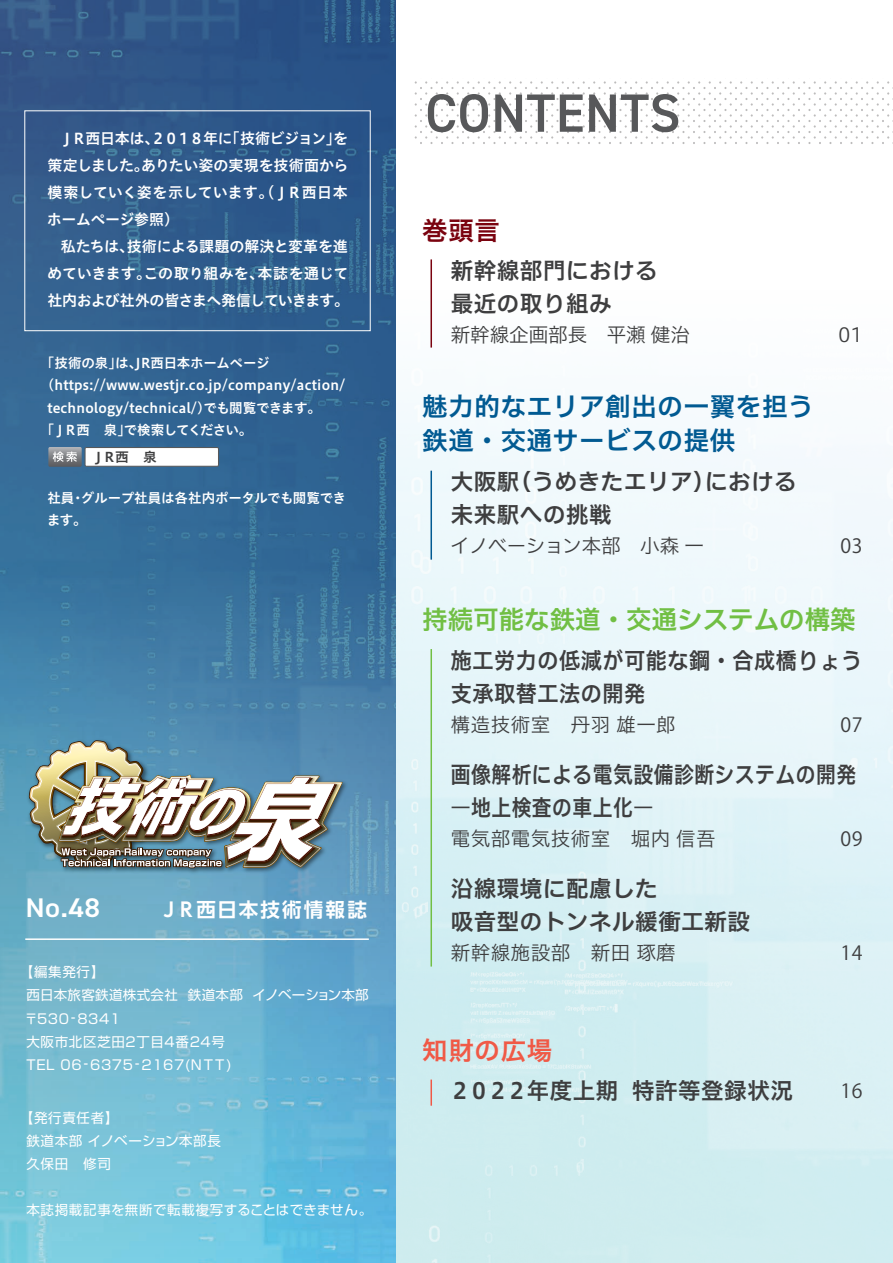
<style>
.page{position:relative;width:893px;height:1263px;background:#fff}
.page>*{position:absolute;margin:0;border:0;box-sizing:border-box;transform-origin:0 0}
.t1{font:600 54px "DIN2014";letter-spacing:.01em;color:#57585a}
.t2{font:600 27px "DIN2014";color:#fff;scale:1.11 1}
.t3{font:25.5px/34.5px "Hiragino UD Sans F Std W6";letter-spacing:.025em;color:#015a92}
.t4{font:25.5px "Hiragino UD Sans F Std W6";color:#71bf44}
.t5{font:25.5px "Hiragino UD Sans F Std W6";letter-spacing:.025em;color:#f05946}
.t6{font:25.5px "Hiragino UD Sans F Std W6";color:#7a030f}
.t7{font:22.5px/33px "Hiragino UD Sans F Std W6";letter-spacing:.025em;color:#3e3e3f}
.t8{font:22.5px/33px "Hiragino UD Sans F Std W6";letter-spacing:.025em;color:#3e3e3f;scale:.88 1}
.t9{font:22.5px/33px "Hiragino UD Sans F Std W6";letter-spacing:.025em;color:#3e3e3f;scale:.94 1}
.t10{font:19.5px "Hiragino UD Sans F Std W3";letter-spacing:.025em;color:#3e3e3f}
.t11{font:19.5px "Hiragino UD Sans F Std W3";letter-spacing:-.035em;color:#3e3e3f}
.t12{font:19.5px "Hiragino UD Sans F Std W3";color:#3e3e3f}
.t13{font:700 19.5px "UD Shin Go Pro De";letter-spacing:.11em;color:#fff}
.t14{font:19.5px "Koz Go Pro";letter-spacing:.025em;color:#3e3e3f}
.t15{font:15px/27px "Hiragino UD Sans Std N W6";letter-spacing:-.015em;color:#fff;text-align:justify}
.t16{font:13.5px/23.1px "Shin Go Pro";letter-spacing:.05em;color:#fff}
.t17{font:13.5px "Hiragino UD Sans Std N W6";letter-spacing:.01em;color:#fff}
.t18{font:13.5px/22.5px "Hiragino UD Sans Std N W6";letter-spacing:-.02em;color:#fff}
.t19{font:13.5px "Hiragino UD Sans Std N W6";letter-spacing:-.015em;color:#fff}
.t20{font:13.5px "Hiragino UD Sans Std N W6";letter-spacing:-.065em;color:#fff}
.t21{font:13.5px "Hiragino UD Sans Std N W6";color:#3e3e3f}
</style>
<div class="page">
<div style="left:0;top:0;width:893px;height:1203px;background:linear-gradient(to bottom,#fff,#cdecf1)"></div>
<svg style="left:0;top:0;width:396px;height:1263px;background:#4882aa"></svg>
<hr style="left:25px;top:938px;width:344px;height:2px;background:#fff">
<div style="left:24px;top:110px;width:347px;height:221px;border:1px solid #fff"></div>
<img style="left:25px;top:736px;width:136px;height:136px">
<img style="left:343px;top:771px;width:8px;height:105px">
<img style="left:29px;top:740px;width:314px;height:146px">
<svg style="left:413px;top:79px;width:480px;height:66px"></svg>
<svg style="left:48px;top:447px;width:171px;height:20px"></svg>
<hr style="left:430px;top:259px;width:2px;height:89px;background:#7a030f">
<hr style="left:430px;top:1079px;width:2px;height:27px;background:#f05946">
<hr style="left:430px;top:471px;width:2px;height:89px;background:#015a92">
<hr style="left:430px;top:649px;width:2px;height:317px;background:#71bf44">
<p class="t15" style="left:47px;top:124px;width:303px;text-indent:12px">ＪＲ西日本は、２０１８年に「技術ビジョン」を策定しました。ありたい姿の実現を技術面から模索していく姿を示しています。（ＪＲ西日本ホームページ参照）</p>
<p class="t15" style="left:47px;top:232px;width:304px;text-indent:14px">私たちは、技術による課題の解決と変革を進めていきます。この取り組みを、本誌を通じて社内および社外の皆さまへ発信していきます。</p>
<p class="t19" style="left:41px;top:352px;width:230px">「技術の泉」は、JR西日本ホームページ</p>
<p class="t17" style="left:41px;top:375px;width:306px">（https://www.westjr.co.jp/company/action/</p>
<p class="t17" style="left:47px;top:397px;width:275px">technology/technical/）でも閲覧できます。</p>
<p class="t20" style="left:41px;top:420px;width:213px">「ＪＲ西　泉」で検索してください。</p>
<p class="t21" style="left:91px;top:447px;width:67px">ＪＲ西　泉</p>
<p class="t18" style="left:47px;top:486px;width:301px">社員・グループ社員は各社内ポータルでも閲覧できます。</p>
<h2 class="t2" style="left:25px;top:889px;width:69px">No.48</h2>
<h3 class="t13" style="left:159px;top:893px;width:209px">ＪＲ西日本技術情報誌</h3>
<p class="t16" style="left:25px;top:959px;width:346px;text-indent:-5px">【編集発行】<br>西日本旅客鉄道株式会社 鉄道本部 イノベーション本部〒530-8341<br>大阪市北区芝田２丁目4番24号<br>TEL 06-6375-2167(NTT)</p>
<p class="t16" style="left:26px;top:1104px;width:196px;text-indent:-7px">【発行責任者】<br>鉄道本部 イノベーション本部長久保田　修司</p>
<p class="t16" style="left:26px;top:1197px;width:347px">本誌掲載記事を無断で転載複写することはできません。</p>
<h1 class="t1" style="left:425px;top:77px;width:257px">CONTENTS</h1>
<h3 class="t6" style="left:422px;top:211px;width:79px">巻頭言</h3>
<h3 class="t7" style="left:451px;top:253px;width:209px">新幹線部門における最近の取り組み</h3>
<h3 class="t12" style="left:451px;top:320px;width:241px">新幹線企画部長 平瀬 健治</h3>
<h3 class="t10" style="left:838px;top:320px;width:26px">01</h3>
<h3 class="t3" style="left:422px;top:388px;width:393px">魅力的なエリア創出の一翼を担う鉄道・交通サービスの提供</h3>
<h3 class="t7" style="left:451px;top:463px;width:347px">大阪駅（うめきたエリア）における未来駅への挑戦</h3>
<h3 class="t11" style="left:450px;top:531px;width:255px">イノベーション本部 小森 一</h3>
<h3 class="t14" style="left:840px;top:533px;width:23px">03</h3>
<h3 class="t4" style="left:422px;top:600px;width:435px">持続可能な鉄道・交通システムの構築</h3>
<h3 class="t9" style="left:451px;top:642px;width:439px">施工労力の低減が可能な鋼・合成橋りょう支承取替工法の開発</h3>
<h3 class="t10" style="left:451px;top:710px;width:227px">構造技術室 丹羽 雄一郎</h3>
<h3 class="t14" style="left:840px;top:712px;width:23px">07</h3>
<h3 class="t8" style="left:451px;top:756px;width:462px">画像解析による電気設備診断システムの開発―地上検査の車上化―</h3>
<h3 class="t10" style="left:451px;top:824px;width:267px">電気部電気技術室　堀内 信吾</h3>
<h3 class="t14" style="left:840px;top:826px;width:23px">09</h3>
<h3 class="t7" style="left:451px;top:870px;width:301px">沿線環境に配慮した<br>吸音型のトンネル緩衝工新設</h3>
<h3 class="t10" style="left:451px;top:938px;width:227px">新幹線施設部　新田 琢磨</h3>
<h3 class="t14" style="left:840px;top:940px;width:23px">14</h3>
<h3 class="t5" style="left:422px;top:1031px;width:132px">知財の広場</h3>
<h3 class="t7" style="left:449px;top:1073px;width:346px">２０２２年度上期 特許等登録状況</h3>
<h3 class="t14" style="left:840px;top:1078px;width:23px">16</h3>
</div>
